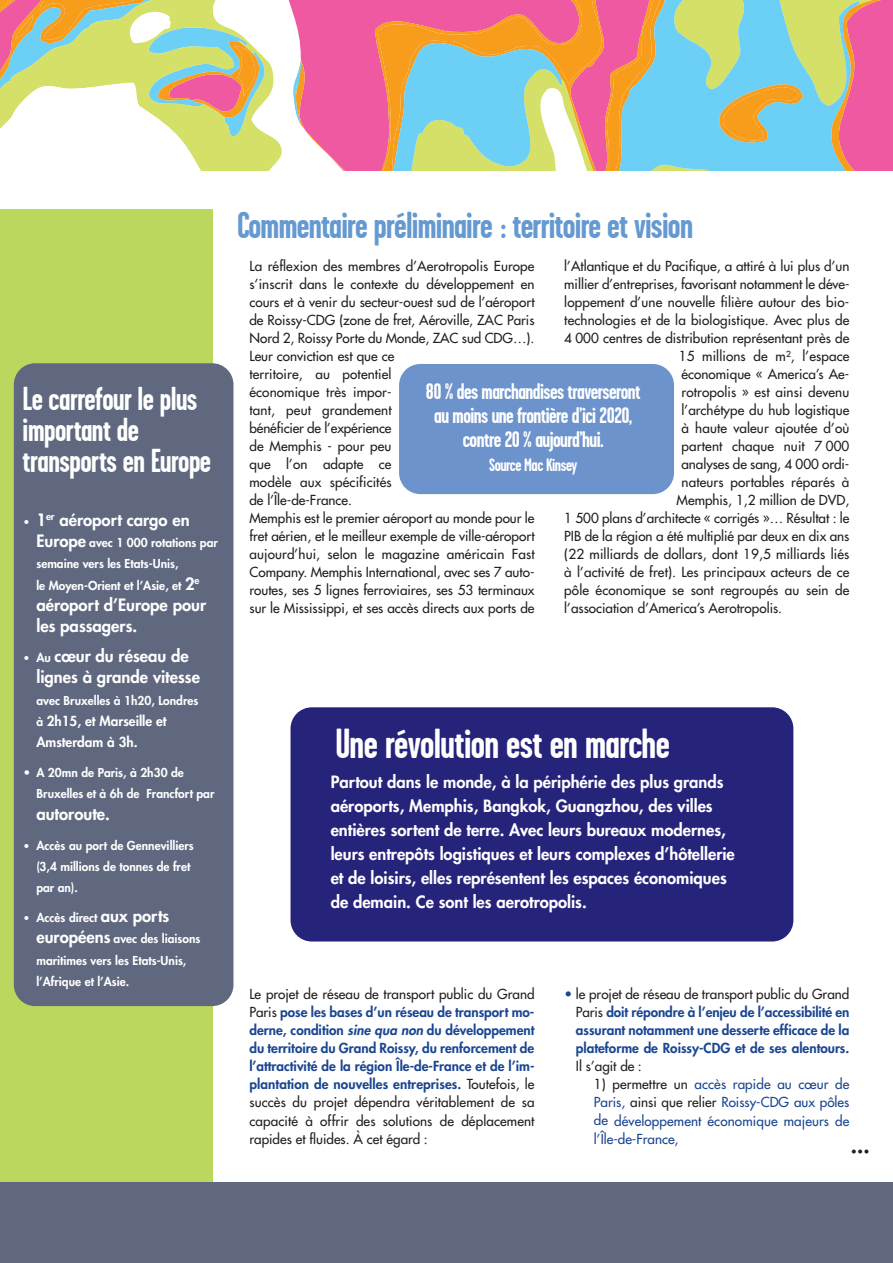
<style>
.page{position:relative;width:893px;height:1263px;background:#fff}
.page>*{position:absolute;margin:0;border:0;box-sizing:border-box;transform-origin:0 0}
.t1{font:700 42px "Garage Gothic";letter-spacing:-.015em;color:#fff}
.t2{font:700 37.5px "Garage Gothic";letter-spacing:-.02em;color:#6599d1}
.t3{font:700 33.15px/30.8px "Garage Gothic";letter-spacing:-.015em;color:#fff}
.t4{font:700 22.5px/24px "Garage Gothic";letter-spacing:-.025em;color:#fff;text-align:center}
.t5{font:700 18px "Garage Gothic";letter-spacing:-.025em;color:#fff}
.t6{font:18px "Helvetica";color:#231f20}
.t7{font:800 16.65px/21.3px "Futura";color:#fff}
.t8{font:800 16.5px/24px "Futura";color:#fff}
.t9{font:13.5px/18px "Futura";color:#231f20}
.t10{font:800 13.5px/18px "Futura";color:#1b4692;text-align:justify}
.t11{font:13.5px/18px "Futura";letter-spacing:.01em;color:#1b4692;text-align:justify}
.t12{font:800 13.5px/21.3px "Futura";color:#fff}
.t13{font:800 12px/21.3px "Futura";color:#fff}
.s1{font-size:10.65px}
.s2{font-size:16.65px}
.s3{font-size:12px}
.s4{font-weight:400;color:#231f20}
.s5{font-style:italic}
.s6{font-weight:400}
.s7{color:#231f20}
</style>
<div class="page">
<div style="left:0;top:209px;width:213px;height:973px;background:#bbd75e"></div>
<div style="left:0;top:1182px;width:893px;height:81px;background:#5f687f"></div>
<svg style="left:0;top:0;width:893px;height:170px"></svg>
<div style="left:399px;top:364px;width:275px;height:130px;background:#6d93cc;border-radius:21px"></div>
<div style="left:14px;top:363px;width:219px;height:643px;background:#5f687f;border-radius:21px"></div>
<div style="left:291px;top:707px;width:502px;height:234px;background:#26237b;border-radius:21px"></div>
<h3 class="t3" style="left:23px;top:383px;width:190px">Le carrefour le plus important de transports en Europe</h3>
<p class="t7" style="left:24px;top:510px;width:168px"><span class="s1">•</span> 1<sup>er</sup> aéroport cargo en</p>
<p class="t13" style="left:36px;top:533px;width:183px"><span class="s2">Europe</span> avec 1 000 rotations par semaine vers les Etats-Unis,<br>le Moyen-Orient et l’Asie, et <span class="s2">2</span><sup>e</sup></p>
<p class="t7" style="left:36px;top:595px;width:171px">aéroport d’Europe pour les passagers.</p>
<p class="t7" style="left:36px;top:646px;width:165px;text-indent:-13px"><span class="s1">•</span> <span class="s3">Au</span> cœur du réseau de lignes à grande vitesse</p>
<p class="t13" style="left:36px;top:690px;width:163px">avec Bruxelles à 1h20, Londres</p>
<p class="t12" style="left:36px;top:711px;width:132px"><span class="s3">à</span> 2h15, et Marseille et<br>Amsterdam à 3h.</p>
<p class="t13" style="left:36px;top:763px;width:180px;text-indent:-13px">• A 20mn de Paris, à 2h30 de<br>Bruxelles et à 6h de Francfort par</p>
<p class="t7" style="left:36px;top:804px;width:75px">autoroute.</p>
<p class="t13" style="left:36px;top:835px;width:159px;text-indent:-13px"><span class="s1">•</span> Accès au port de Gennevilliers (3,4 millions de tonnes de fret par an).</p>
<p class="t13" style="left:36px;top:908px;width:166px;text-indent:-13px"><span class="s1">•</span> Accès direct <span class="s2">aux ports européens</span> avec des liaisons maritimes vers les Etats-Unis, l’Afrique et l’Asie.</p>
<h2 class="t2" style="left:237px;top:203px;width:458px">Commentaire préliminaire : territoire et vision</h2>
<p class="t9" style="left:249px;top:258px;width:287px">La réflexion des membres d’Aerotropolis Europe s’inscrit dans le contexte du développement en cours et à venir du secteur-ouest sud de l’aéroport de Roissy-CDG (zone de fret, Aéroville, ZAC Paris Nord 2, Roissy Porte du Monde, ZAC sud CDG…).<br>Leur conviction est que ce<br>territoire, au potentiel<br>économique très impor-<br>tant, peut grandement<br>bénéficier de l’expérience<br>de Memphis - pour peu<br>que l’on adapte ce<br>modèle aux spécificités<br>de l’Île-de-France.<br>Memphis est le premier aéroport au monde pour le fret aérien, et le meilleur exemple de ville-aéroport aujourd’hui, selon le magazine américain Fast Company. Memphis International, avec ses 7 auto&shy;routes, ses 5 lignes ferroviaires, ses 53 terminaux sur le Mississippi, et ses accès directs aux ports de</p>
<p class="t9" style="left:564px;top:258px;width:287px">l’Atlantique et du Pacifique, a attiré à lui plus d’un</p>
<p class="t9" style="left:564px;top:276px;width:287px">millier d’entreprises, favorisant notamment le déve-</p>
<p class="t9" style="left:564px;top:294px;width:287px">loppement d’une nouvelle filière autour des bio-</p>
<p class="t9" style="left:564px;top:312px;width:287px">technologies et de la biologistique. Avec plus de</p>
<p class="t9" style="left:564px;top:330px;width:287px">4 000 centres de distribution représentant près de</p>
<p class="t9" style="left:679px;top:348px;width:172px">15 millions de m², l’espace</p>
<p class="t9" style="left:681px;top:366px;width:169px">économique « America’s Ae-</p>
<p class="t9" style="left:681px;top:384px;width:169px">rotropolis » est ainsi devenu</p>
<p class="t9" style="left:681px;top:402px;width:169px">l’archétype du hub logistique</p>
<p class="t9" style="left:681px;top:420px;width:169px">à haute valeur ajoutée d’où</p>
<p class="t9" style="left:681px;top:438px;width:169px">partent chaque nuit 7 000</p>
<p class="t9" style="left:681px;top:456px;width:169px">analyses de sang, 4 000 ordi-</p>
<p class="t9" style="left:681px;top:474px;width:169px">nateurs portables réparés à</p>
<p class="t9" style="left:677px;top:492px;width:174px">Memphis, 1,2 million de DVD,</p>
<p class="t9" style="left:564px;top:510px;width:287px">1 500 plans d’architecte « corrigés »… Résultat : le</p>
<p class="t9" style="left:564px;top:528px;width:287px">PIB de la région a été multiplié par deux en dix ans</p>
<p class="t9" style="left:564px;top:546px;width:287px">(22 milliards de dollars, dont 19,5 milliards liés</p>
<p class="t9" style="left:564px;top:564px;width:287px">à l’activité de fret). Les principaux acteurs de ce</p>
<p class="t9" style="left:564px;top:582px;width:287px">pôle économique se sont regroupés au sein de</p>
<p class="t9" style="left:564px;top:600px;width:219px">l’association d’America’s Aerotropolis.</p>
<h3 class="t4" style="left:426px;top:379px;width:216px">80 % des marchandises traverseront au moins une frontière d’ici 2020, contre 20 % aujourd’hui.</h3>
<h3 class="t5" style="left:489px;top:454px;width:90px">Source Mac Kinsey</h3>
<h1 class="t1" style="left:335px;top:718px;width:336px">Une révolution est en marche</h1>
<p class="t8" style="left:331px;top:771px;width:406px">Partout dans le monde, à la périphérie des plus grands aéroports, Memphis, Bangkok, Guangzhou, des villes entières sortent de terre. Avec leurs bureaux modernes, leurs entrepôts logistiques et leurs complexes d’hôtellerie et de loisirs, elles représentent les espaces économiques de demain. Ce sont les aerotropolis.</p>
<p class="t10" style="left:249px;top:986px;width:287px"><span class="s4">Le projet de réseau de transport public du Grand Paris</span> pose les bases d’un réseau de transport mo&shy;derne, condition <span class="s5">sine qua non</span> du développement du territoire du Grand Roissy, du renforcement de l’attractivité de la région Île-de-France et de l’im&shy;plantation de nouvelles entreprises. <span class="s4">Toutefois, le succès du projet dépendra véritablement de sa capacité à offrir des solutions de déplacement rapides et fluides. À cet égard :</span></p>
<p class="t10" style="left:576px;top:986px;width:275px;text-indent:-12px"><span class="s6">•</span> <span class="s4">le projet de réseau de transport public du Grand Paris</span> doit répondre à l’enjeu de l’accessibilité en assurant notamment une desserte efficace de la plateforme de Roissy-CDG et de ses alentours.</p>
<p class="t9" style="left:576px;top:1058px;width:67px">Il s’agit de :</p>
<p class="t11" style="left:594px;top:1076px;width:257px"><span class="s7">1) permettre un</span> accès rapide au cœur de Paris, <span class="s7">ainsi que relier</span> Roissy-CDG aux pôles de développement économique majeurs de l’Île-de-France,</p>
<h3 class="t6" style="left:849px;top:1144px;width:21px">•••</h3>
</div>
